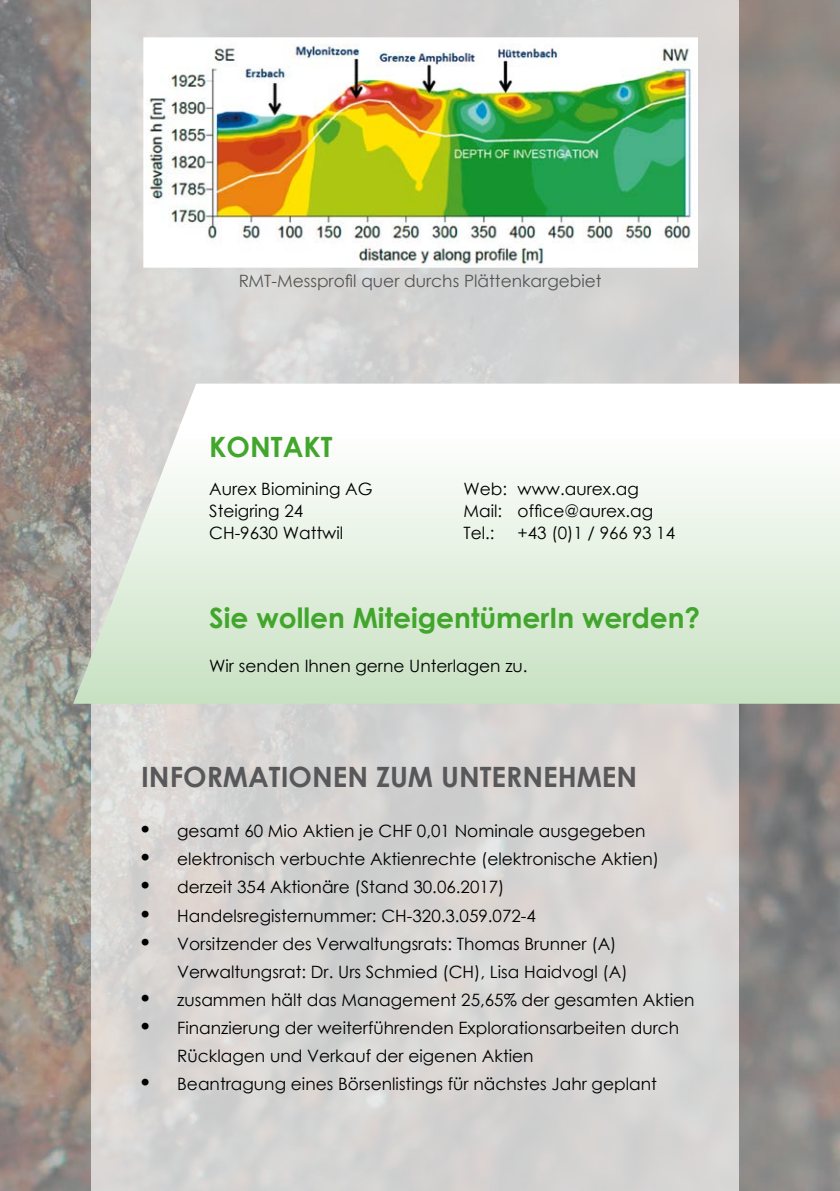
<style>
.page{position:relative;width:840px;height:1191px;background:#fff}
.page>*{position:absolute;margin:0;border:0;box-sizing:border-box;transform-origin:0 0}
.t1{font:700 28px "Century Gothic";color:#41a62b}
.t2{font:700 28px "Century Gothic";color:#58585a}
.t3{font:17px/28px "Century Gothic";color:#000}
.s1{font-family:"Times";font-size:24px}
</style>
<div class="page">
<img style="left:0;top:0;width:839px;height:1191px">
<div style="left:91px;top:0;width:647px;height:1191px;background:#d6d4d2"></div>
<svg style="left:73px;top:383px;width:766px;height:321px"></svg>
<img style="left:146px;top:40px;width:548px;height:225px">
<div style="left:143px;top:37px;width:554px;height:231px;border:2px solid #fff"></div>
<p class="t3" style="left:238px;top:267px;width:365px">RMT-Messprofil quer durchs Plättenkargebiet</p>
<h1 class="t1" style="left:209px;top:425px;width:125px">KONTAKT</h1>
<p class="t3" style="left:209px;top:474px;width:165px">Aurex Biomining AG</p>
<p class="t3" style="left:463px;top:474px;width:177px">Web: www.aurex.ag</p>
<p class="t3" style="left:209px;top:496px;width:95px">Steigring 24</p>
<p class="t3" style="left:463px;top:496px;width:191px">Mail: office@aurex.ag</p>
<p class="t3" style="left:209px;top:518px;width:135px">CH-9630 Wattwil</p>
<p class="t3" style="left:463px;top:518px;width:33px">Tel.:</p>
<p class="t3" style="left:517px;top:518px;width:159px">+43 (0)1 / 966 93 14</p>
<h1 class="t1" style="left:209px;top:597px;width:492px">Sie wollen MiteigentümerIn werden?</h1>
<p class="t3" style="left:209px;top:652px;width:320px">Wir senden Ihnen gerne Unterlagen zu.</p>
<h1 class="t2" style="left:141px;top:756px;width:497px">INFORMATIONEN ZUM UNTERNEHMEN</h1>
<p class="t3" style="left:141px;top:817px;width:505px"><span class="s1">•</span> gesamt 60 Mio Aktien je CHF 0,01 Nominale ausgegeben</p>
<p class="t3" style="left:141px;top:845px;width:519px"><span class="s1">•</span> elektronisch verbuchte Aktienrechte (elektronische Aktien)</p>
<p class="t3" style="left:141px;top:873px;width:365px"><span class="s1">•</span> derzeit 354 Aktionäre (Stand 30.06.2017)</p>
<p class="t3" style="left:141px;top:901px;width:396px"><span class="s1">•</span> Handelsregisternummer: CH-320.3.059.072-4</p>
<p class="t3" style="left:177px;top:929px;width:452px;text-indent:-36px"><span class="s1">•</span> Vorsitzender des Verwaltungsrats: Thomas Brunner (A)<br>Verwaltungsrat: Dr. Urs Schmied (CH), Lisa Haidvogl (A)</p>
<p class="t3" style="left:141px;top:985px;width:554px"><span class="s1">•</span> zusammen hält das Management 25,65% der gesamten Aktien</p>
<p class="t3" style="left:177px;top:1013px;width:503px;text-indent:-36px"><span class="s1">•</span> Finanzierung der weiterführenden Explorationsarbeiten durch<br>Rücklagen und Verkauf der eigenen Aktien</p>
<p class="t3" style="left:141px;top:1069px;width:517px"><span class="s1">•</span> Beantragung eines Börsenlistings für nächstes Jahr geplant</p>
</div>
